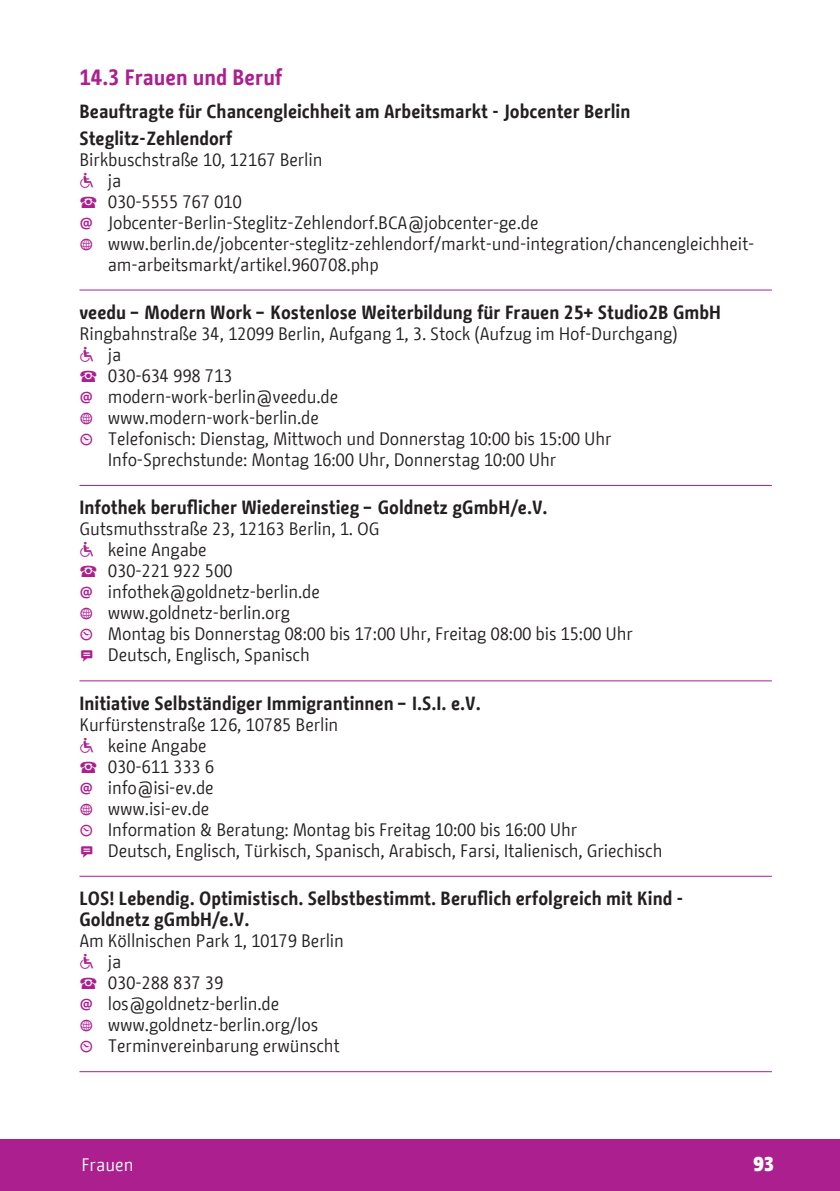
<style>
.page{position:relative;width:840px;height:1191px;background:#fff}
.page>*{position:absolute;margin:0;border:0;box-sizing:border-box;transform-origin:0 0}
._1_1{font:700 22px "BMF Change";color:#ab208e}
.t1{font:900 20px "BMF Change";color:#fff}
.Institution{font:700 19px/21px "BMF Change";color:#231f20}
.grundtext{font:18px/21px "BMF Change";letter-spacing:-.01em;color:#231f20}
.t2{font:18px "BMF Change";color:#fff}
.s1{font-family:"Bundesbahn Pi One";font-size:19px;color:#ab208e}
.s2{font-family:"European Pi One";color:#ab208e}
.s3{font-family:"Modern Pictograms";color:#ab208e}
</style>
<div class="page">
<div style="left:0;top:1140px;width:839px;height:51px;background:#ab208e"></div>
<hr style="left:79px;top:289px;width:692px;height:1px;background:#ab208e">
<hr style="left:79px;top:485px;width:692px;height:1px;background:#ab208e">
<hr style="left:79px;top:680px;width:692px;height:1px;background:#ab208e">
<hr style="left:79px;top:875px;width:692px;height:1px;background:#ab208e">
<hr style="left:79px;top:1071px;width:692px;height:1px;background:#ab208e">
<p class="_1_1" style="left:79px;top:62px;width:204px">14.3 Frauen und Beruf</p>
<p class="Institution" style="left:79px;top:101px;width:552px">Beauftragte für Chancengleichheit am Arbeitsmarkt - Jobcenter Berlin</p>
<p class="Institution" style="left:79px;top:128px;width:154px">Steglitz-Zehlendorf</p>
<p class="grundtext" style="left:79px;top:149px;width:244px">Birkbuschstraße 10, 12167 Berlin</p>
<p class="grundtext" style="left:79px;top:170px;width:43px"><span class="s1">-</span> ja</p>
<p class="grundtext" style="left:79px;top:191px;width:164px"><span class="s2">Z</span> 030-5555 767 010</p>
<p class="grundtext" style="left:79px;top:212px;width:460px"><span class="s3">@</span> Jobcenter-Berlin-Steglitz-Zehlendorf.BCA@jobcenter-ge.de</p>
<p class="grundtext" style="left:108px;top:233px;width:647px;text-indent:-28px"><span class="s3">W</span> www.berlin.de/jobcenter-steglitz-zehlendorf/markt-und-integration/chancengleichheit&shy;am-arbeitsmarkt/artikel.960708.php</p>
<p class="Institution" style="left:79px;top:302px;width:642px">veedu – Modern Work – Kostenlose Weiterbildung für Frauen 25+ Studio2B GmbH</p>
<p class="grundtext" style="left:79px;top:323px;width:599px">Ringbahnstraße 34, 12099 Berlin, Aufgang 1, 3. Stock (Aufzug im Hof-Durchgang)</p>
<p class="grundtext" style="left:79px;top:344px;width:43px"><span class="s1">-</span> ja</p>
<p class="grundtext" style="left:79px;top:365px;width:155px"><span class="s2">Z</span> 030-634 998 713</p>
<p class="grundtext" style="left:79px;top:386px;width:260px"><span class="s3">@</span> modern-work-berlin@veedu.de</p>
<p class="grundtext" style="left:79px;top:407px;width:241px"><span class="s3">W</span> www.modern-work-berlin.de</p>
<p class="grundtext" style="left:108px;top:428px;width:505px;text-indent:-28px"><span class="s3">{</span> Telefonisch: Dienstag, Mittwoch und Donnerstag 10:00 bis 15:00 Uhr<br>Info-Sprechstunde: Montag 16:00 Uhr, Donnerstag 10:00 Uhr</p>
<p class="Institution" style="left:79px;top:497px;width:469px">Infothek beruflicher Wiedereinstieg – Goldnetz gGmbH/e.V.</p>
<p class="grundtext" style="left:79px;top:518px;width:302px">Gutsmuthsstraße 23, 12163 Berlin, 1. OG</p>
<p class="grundtext" style="left:79px;top:539px;width:129px"><span class="s1">-</span> keine Angabe</p>
<p class="grundtext" style="left:79px;top:560px;width:155px"><span class="s2">Z</span> 030-221 922 500</p>
<p class="grundtext" style="left:79px;top:581px;width:242px"><span class="s3">@</span> infothek@goldnetz-berlin.de</p>
<p class="grundtext" style="left:79px;top:602px;width:212px"><span class="s3">W</span> www.goldnetz-berlin.org</p>
<p class="grundtext" style="left:79px;top:623px;width:555px"><span class="s3">{</span> Montag bis Donnerstag 08:00 bis 17:00 Uhr, Freitag 08:00 bis 15:00 Uhr</p>
<p class="grundtext" style="left:79px;top:644px;width:232px"><span class="s3">B</span> Deutsch, Englisch, Spanisch</p>
<p class="Institution" style="left:79px;top:693px;width:402px">Initiative Selbständiger Immigrantinnen – I.S.I. e.V.</p>
<p class="grundtext" style="left:79px;top:714px;width:260px">Kurfürstenstraße 126, 10785 Berlin</p>
<p class="grundtext" style="left:79px;top:735px;width:129px"><span class="s1">-</span> keine Angabe</p>
<p class="grundtext" style="left:79px;top:756px;width:136px"><span class="s2">Z</span> 030-611 333 6</p>
<p class="grundtext" style="left:79px;top:777px;width:136px"><span class="s3">@</span> info@isi-ev.de</p>
<p class="grundtext" style="left:79px;top:798px;width:131px"><span class="s3">W</span> www.isi-ev.de</p>
<p class="grundtext" style="left:79px;top:819px;width:499px"><span class="s3">{</span> Information &amp; Beratung: Montag bis Freitag 10:00 bis 16:00 Uhr</p>
<p class="grundtext" style="left:79px;top:840px;width:584px"><span class="s3">B</span> Deutsch, Englisch, Türkisch, Spanisch, Arabisch, Farsi, Italienisch, Griechisch</p>
<p class="Institution" style="left:79px;top:888px;width:605px">LOS! Lebendig. Optimistisch. Selbstbestimmt. Beruflich erfolgreich mit Kind -<br>Goldnetz gGmbH/e.V.</p>
<p class="grundtext" style="left:79px;top:930px;width:266px">Am Köllnischen Park 1, 10179 Berlin</p>
<p class="grundtext" style="left:79px;top:951px;width:43px"><span class="s1">-</span> ja</p>
<p class="grundtext" style="left:79px;top:972px;width:145px"><span class="s2">Z</span> 030-288 837 39</p>
<p class="grundtext" style="left:79px;top:993px;width:201px"><span class="s3">@</span> los@goldnetz-berlin.de</p>
<p class="grundtext" style="left:79px;top:1014px;width:240px"><span class="s3">W</span> www.goldnetz-berlin.org/los</p>
<p class="grundtext" style="left:79px;top:1035px;width:262px"><span class="s3">{</span> Terminvereinbarung erwünscht</p>
<p class="t2" style="left:81px;top:1152px;width:54px">Frauen</p>
<p class="t1" style="left:753px;top:1150px;width:22px">93</p>
</div>
